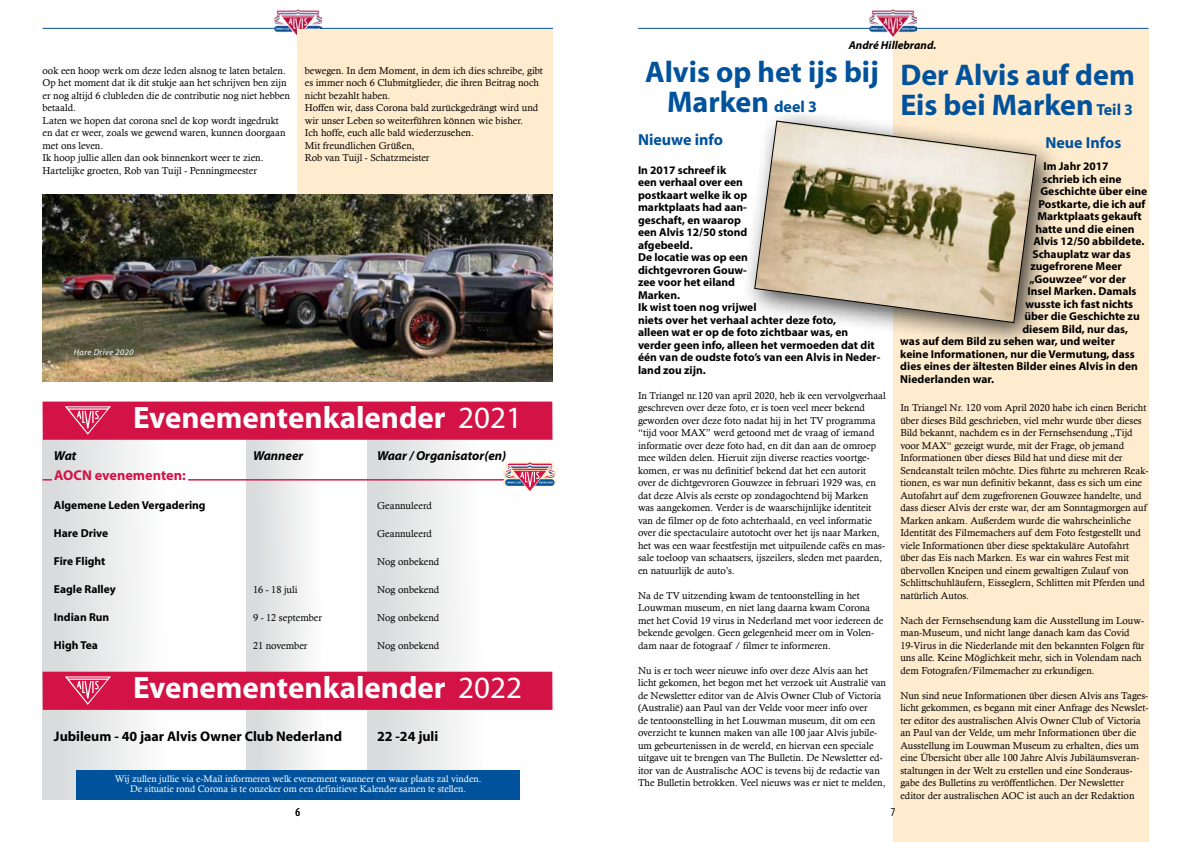
<style>
.page{position:relative;width:1191px;height:842px;background:#fff}
.page>*{position:absolute;margin:0;border:0;box-sizing:border-box;transform-origin:0 0}
.t1{font:700 31px "Myriad";color:#fff}
.t2{font:700 30px/30px "Myriad";color:#00529c}
.t3{font:700 16px "Myriad";color:#00529c}
.t4{font:700 14.3px "Myriad";color:#d31245}
.t5{font:700 14px "Myriad";color:#000}
.t6{font:italic 700 13px "Myriad";color:#000}
.t7{font:condensed 12px "Myriad Pro";color:#000}
.t8{font:700 11.5px/12.5px "Myriad Pro";color:#000}
.t9{font:700 11.5px "Myriad";color:#000}
.t10{font:italic 700 11.5px "Myriad Pro";color:#000}
.t11{font:10px/12.5px "Calisto";color:#000}
.t12{font:9.5px/10.4px "Calisto";color:#fff;text-align:center}
.t13{font:italic 8.5px "Myriad Pro";letter-spacing:.05em;color:#fff}
.s1{font-weight:400}
.s2{font-size:16px}
</style>
<div class="page">
<div style="left:893px;top:28px;width:255px;height:814px;background:#ffecce"></div>
<hr style="left:915px;top:28px;width:233px;height:1px;background:#00529c">
<hr style="left:638px;top:28px;width:233px;height:1px;background:#00529c">
<img style="left:869px;top:10px;width:47px;height:27px">
<hr style="left:320px;top:28px;width:233px;height:1px;background:#00529c">
<hr style="left:43px;top:28px;width:232px;height:1px;background:#00529c">
<img style="left:274px;top:10px;width:47px;height:27px">
<div style="left:298px;top:29px;width:255px;height:344px;background:#ffecce"></div>
<div style="left:43px;top:438px;width:197px;height:362px;background:linear-gradient(to right,#dcddde,#fff)"></div>
<div style="left:247px;top:438px;width:121px;height:362px;background:linear-gradient(to right,#dbdbdd,#fff)"></div>
<div style="left:367px;top:438px;width:186px;height:362px;background:linear-gradient(to right,#dcdcdd,#fff)"></div>
<div style="left:43px;top:402px;width:509px;height:38px;background:#d31245"></div>
<svg style="left:65px;top:406px;width:46px;height:29px"></svg>
<div style="left:43px;top:672px;width:509px;height:38px;background:#d31245"></div>
<svg style="left:65px;top:676px;width:46px;height:29px"></svg>
<hr style="left:188px;top:479px;width:362px;height:1px;background:#d31245">
<svg style="left:503px;top:461px;width:53px;height:31px"></svg>
<div style="left:77px;top:770px;width:442px;height:30px;background:#00529c"></div>
<div style="left:741px;top:108px;width:322px;height:242px;background:#000;opacity:.75"></div>
<svg style="left:754px;top:121px;width:282px;height:202px"></svg>
<img style="left:43px;top:194px;width:510px;height:187px">
<p class="t11" style="left:43px;top:64px;width:249px">ook een hoop werk om deze leden alsnog te laten betalen.<br>Op het moment dat ik dit stukje aan het schrijven ben zijn er nog altijd 6 clubleden die de contributie nog niet hebben betaald.<br>Laten we hopen dat corona snel de kop wordt ingedrukt en dat er weer, zoals we gewend waren, kunnen doorgaan met ons leven.<br>Ik hoop jullie allen dan ook binnenkort weer te zien.<br>Hartelijke groeten, Rob van Tuijl - Penningmeester</p>
<p class="t11" style="left:305px;top:64px;width:240px">bewegen. In dem Moment, in dem ich dies schreibe, gibt es immer noch 6 Clubmitglieder, die ihren Beitrag noch nicht bezahlt haben.<br>Hoffen wir, dass Corona bald zurückgedrängt wird und wir unser Leben so weiterführen können wie bisher.<br>Ich hoffe, euch alle bald wiederzusehen.<br>Mit freundlichen Grüßen,<br>Rob van Tuijl - Schatzmeister</p>
<p class="t13" style="left:74px;top:346px;width:61px">Hare Drive 2020</p>
<h1 class="t1" style="left:133px;top:402px;width:390px">Evenementenkalender <span class="s1">2021</span></h1>
<h3 class="t6" style="left:54px;top:449px;width:24px">Wat</h3>
<h3 class="t6" style="left:253px;top:449px;width:52px">Wanneer</h3>
<h3 class="t6" style="left:377px;top:449px;width:131px">Waar / Organisator(en)</h3>
<p class="t9" style="left:54px;top:499px;width:153px">Algemene Leden Vergadering</p>
<p class="t11" style="left:377px;top:499px;width:56px">Geannuleerd</p>
<p class="t9" style="left:54px;top:527px;width:56px">Hare Drive</p>
<p class="t11" style="left:377px;top:527px;width:56px">Geannuleerd</p>
<p class="t9" style="left:54px;top:555px;width:53px">Fire Flight</p>
<p class="t11" style="left:377px;top:555px;width:64px">Nog onbekend</p>
<p class="t9" style="left:54px;top:583px;width:63px">Eagle Ralley</p>
<p class="t11" style="left:253px;top:583px;width:46px">16 - 18 juli</p>
<p class="t11" style="left:377px;top:583px;width:64px">Nog onbekend</p>
<p class="t9" style="left:54px;top:611px;width:57px">Indian Run</p>
<p class="t11" style="left:253px;top:611px;width:70px">9 - 12 september</p>
<p class="t11" style="left:377px;top:611px;width:64px">Nog onbekend</p>
<p class="t9" style="left:54px;top:639px;width:45px">High Tea</p>
<p class="t11" style="left:253px;top:639px;width:56px">21 november</p>
<p class="t11" style="left:377px;top:639px;width:64px">Nog onbekend</p>
<h3 class="t4" style="left:54px;top:468px;width:133px">AOCN evenementen:</h3>
<h1 class="t1" style="left:133px;top:672px;width:390px">Evenementenkalender <span class="s1">2022</span></h1>
<h3 class="t5" style="left:54px;top:729px;width:290px">Jubileum - 40 jaar Alvis Owner Club Nederland</h3>
<h3 class="t5" style="left:377px;top:729px;width:63px">22 -24 juli</h3>
<p class="t12" style="left:115px;top:773px;width:368px">Wij zullen jullie via e-Mail informeren welk evenement wanneer en waar plaats zal vinden.<br>De situatie rond Corona is te onzeker om een definitieve Kalender samen te stellen.</p>
<p class="t10" style="left:848px;top:37px;width:89px">André Hillebrand.</p>
<h2 class="t2" style="left:667px;top:58px;width:213px;text-indent:-22px">Alvis op het ijs bij<br>Marken <span class="s2">deel 3</span></h2>
<h3 class="t3" style="left:638px;top:131px;width:87px">Nieuwe info</h3>
<p class="t8" style="left:638px;top:163px;width:244px">In 2017 schreef ik<br>een verhaal over een<br>postkaart welke ik op<br>marktplaats had aan-<br>geschaft, en waarop<br>een Alvis 12/50 stond<br>afgebeeld.<br>De locatie was op een<br>dichtgevroren Gouw-<br>zee voor het eiland<br>Marken.<br>Ik wist toen nog vrijwel<br>niets over het verhaal achter deze foto,<br>alleen wat er op de foto zichtbaar was, en verder geen info, alleen het vermoeden dat dit één van de oudste foto’s van een Alvis in Neder&shy;land zou zijn.</p>
<p class="t11" style="left:638px;top:389px;width:249px">In Triangel nr.120 van april 2020, heb ik een vervolgverhaal geschreven over deze foto, er is toen veel meer bekend geworden over deze foto nadat hij in het TV programma “tijd voor MAX” werd getoond met de vraag of iemand informatie over deze foto had, en dit dan aan de omroep mee wilden delen. Hieruit zijn diverse reacties voortge&shy;komen, er was nu definitief bekend dat het een autorit over de dichtgevroren Gouwzee in februari 1929 was, en dat deze Alvis als eerste op zondagochtend bij Marken was aangekomen. Verder is de waarschijnlijke identiteit van de filmer op de foto achterhaald, en veel informatie over die spectaculaire autotocht over het ijs naar Marken, het was een waar feestfestijn met uitpuilende cafés en mas&shy;sale toeloop van schaatsers, ijszeilers, sleden met paarden, en natuurlijk de auto’s.</p>
<p class="t11" style="left:638px;top:589px;width:247px">Na de TV uitzending kwam de tentoonstelling in het Louwman museum, en niet lang daarna kwam Corona met het Covid 19 virus in Nederland met voor iedereen de bekende gevolgen. Geen gelegenheid meer om in Volen&shy;dam naar de fotograaf / filmer te informeren.</p>
<p class="t11" style="left:638px;top:664px;width:250px">Nu is er toch weer nieuwe info over deze Alvis aan het licht gekomen, het begon met het verzoek uit Australië van de Newsletter editor van de Alvis Owner Club of Victoria (Australië) aan Paul van der Velde voor meer info over<br>de tentoonstelling in het Louwman museum, dit om een overzicht te kunnen maken van alle 100 jaar Alvis jubile&shy;um gebeurtenissen in de wereld, en hiervan een speciale uitgave uit te brengen van The Bulletin. De Newsletter ed&shy;itor van de Australische AOC is tevens bij de redactie van The Bulletin betrokken. Veel nieuws was er niet te melden,</p>
<h2 class="t2" style="left:900px;top:61px;width:236px">Der Alvis auf dem<br>Eis bei Marken <span class="s2">Teil 3</span></h2>
<h3 class="t3" style="left:1045px;top:134px;width:77px">Neue Infos</h3>
<p class="t8" style="left:1043px;top:160px;width:67px">Im Jahr 2017</p>
<p class="t8" style="left:1042px;top:172px;width:81px">schrieb ich eine</p>
<p class="t8" style="left:1040px;top:185px;width:108px">Geschichte über eine</p>
<p class="t8" style="left:1038px;top:197px;width:109px">Postkarte, die ich auf</p>
<p class="t8" style="left:1037px;top:210px;width:106px">Marktplaats gekauft</p>
<p class="t8" style="left:1035px;top:222px;width:101px">hatte und die einen</p>
<p class="t8" style="left:1033px;top:235px;width:112px">Alvis 12/50 abbildete.</p>
<p class="t8" style="left:1032px;top:247px;width:100px">Schauplatz war das</p>
<p class="t8" style="left:1030px;top:260px;width:93px">zugefrorene Meer</p>
<p class="t8" style="left:1029px;top:272px;width:98px">„Gouwzee“ vor der</p>
<p class="t8" style="left:1027px;top:285px;width:111px">Insel Marken. Damals</p>
<p class="t8" style="left:1025px;top:297px;width:109px">wusste ich fast nichts</p>
<p class="t8" style="left:1024px;top:310px;width:117px">über die Geschichte zu</p>
<p class="t8" style="left:1022px;top:322px;width:107px">diesem Bild, nur das,</p>
<p class="t8" style="left:900px;top:335px;width:216px">was auf dem Bild zu sehen war, und weiter</p>
<p class="t8" style="left:900px;top:347px;width:236px">keine Informationen, nur die Vermutung, dass</p>
<p class="t8" style="left:900px;top:360px;width:239px">dies eines der ältesten Bilder eines Alvis in den</p>
<p class="t8" style="left:900px;top:372px;width:95px">Niederlanden war.</p>
<p class="t11" style="left:900px;top:401px;width:250px">In Triangel Nr. 120 vom April 2020 habe ich einen Bericht über dieses Bild geschrieben, viel mehr wurde über dieses Bild bekannt, nachdem es in der Fernsehsendung „Tijd voor MAX“ gezeigt wurde, mit der Frage, ob jemand Informationen über dieses Bild hat und diese mit der Sendeanstalt teilen möchte. Dies führte zu mehreren Reak&shy;tionen, es war nun definitiv bekannt, dass es sich um eine Autofahrt auf dem zugefrorenen Gouwzee handelte, und dass dieser Alvis der erste war, der am Sonntagmorgen auf Marken ankam. Außerdem wurde die wahrscheinliche Identität des Filmemachers auf dem Foto festgestellt und viele Informationen über diese spektakuläre Autofahrt über das Eis nach Marken. Es war ein wahres Fest mit übervollen Kneipen und einem gewaltigen Zulauf von Schlittschuhläufern, Eisseglern, Schlitten mit Pferden und natürlich Autos.</p>
<p class="t11" style="left:900px;top:614px;width:246px">Nach der Fernsehsendung kam die Ausstellung im Louw&shy;man-Museum, und nicht lange danach kam das Covid 19-Virus in die Niederlande mit den bekannten Folgen für uns alle. Keine Möglichkeit mehr, sich in Volendam nach dem Fotografen/Filmemacher zu erkundigen.</p>
<p class="t11" style="left:900px;top:689px;width:249px">Nun sind neue Informationen über diesen Alvis ans Tages&shy;licht gekommen, es begann mit einer Anfrage des Newslet&shy;ter editor des australischen Alvis Owner Club of Victoria an Paul van der Velde, um mehr Informationen über die Ausstellung im Louwman Museum zu erhalten, dies um eine Übersicht über alle 100 Jahre Alvis Jubiläumsveran&shy;staltungen in der Welt zu erstellen und eine Sonderaus&shy;gabe des Bulletins zu veröffentlichen. Der Newsletter editor der australischen AOC ist auch an der Redaktion</p>
<p class="t7" style="left:295px;top:805px;width:6px">6</p>
<p class="t7" style="left:891px;top:805px;width:6px">7</p>
</div>
